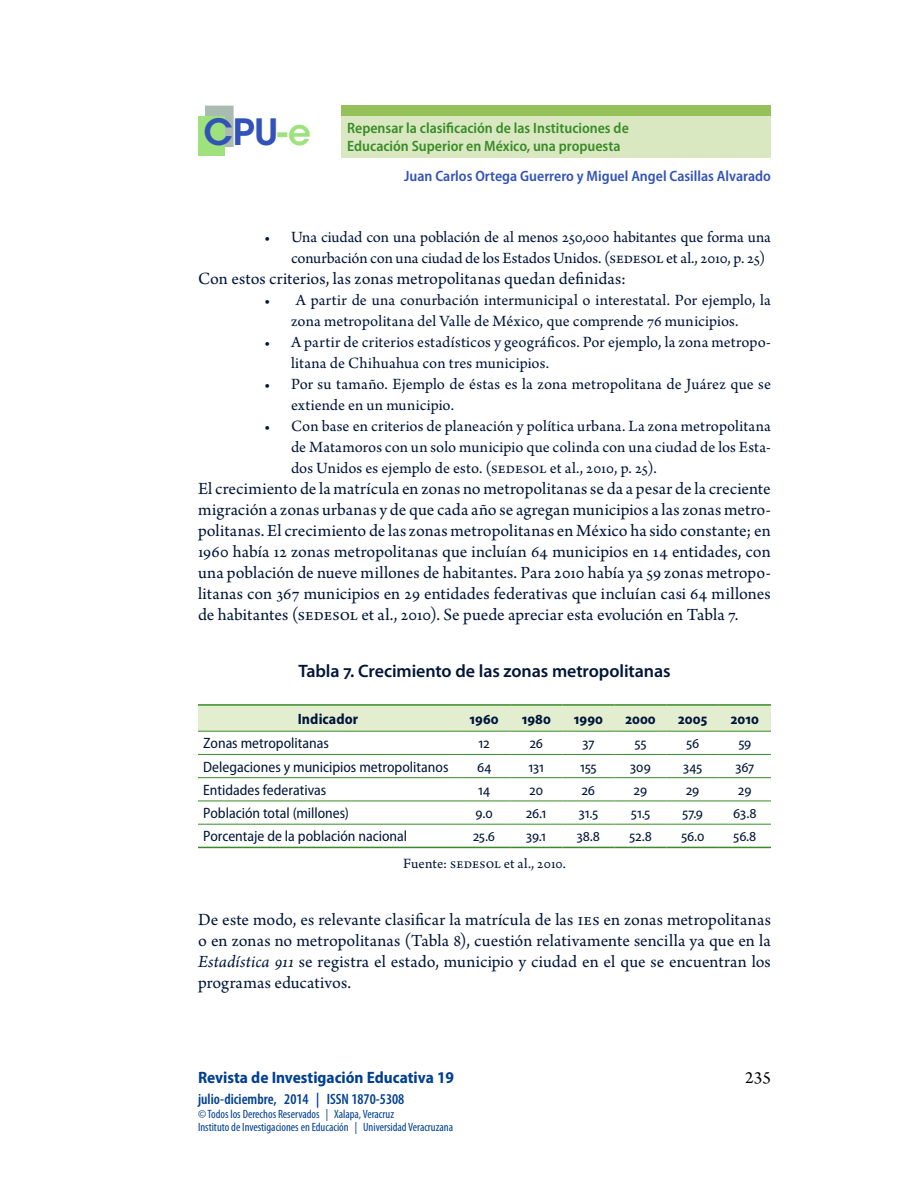
<style>
.page{position:relative;width:918px;height:1188px;background:#fff}
.page>*{position:absolute;margin:0;border:0;box-sizing:border-box;transform-origin:0 0}
.t1{font:600 36px "ITC Avant Garde Std";color:#3252b7}
.t2{font:18px/21px "Arno Pro";color:#001539;text-align:justify}
.t3{font:600 18px "Myriad Pro";letter-spacing:-.005em;color:#001539}
.t4{font:18px "Arno Pro";color:#000}
.t5{font:16.5px/21px "Arno Pro";letter-spacing:.005em;color:#001539}
.t6{font:700 semi-condensed 16.5px "Myriad Pro";color:#003f91}
.t7{font:semi-condensed 15px "Myriad Pro";color:#001539}
.t8{font:600 semi-condensed 15px/18px "Myriad Pro";color:#388b27}
.t9{font:600 semi-condensed 15px "Myriad Pro";color:#3252b7}
.t10{font:600 condensed 15px "Myriad Pro";color:#003f91}
.t11{font:700 semi-condensed 15px "Myriad Pro";letter-spacing:.005em;color:#001539}
.t12{font:15px "Arno Pro";letter-spacing:.01em;color:#001539}
.t13{font:condensed 12px/13.5px "Myriad Pro";color:#003f91}
.s1{color:#9ee27d}
.s2{font-style:italic}
</style>
<div class="page">
<div style="left:205px;top:106px;width:29px;height:41px;background:#aabbb2;border:2px solid #aabbb2"></div>
<div style="left:198px;top:116px;width:27px;height:40px;background:#9ee27d"></div>
<div style="left:341px;top:116px;width:430px;height:41px;background:#d9e8c1"></div>
<div style="left:341px;top:106px;width:430px;height:10px;background:#94c159"></div>
<div style="left:198px;top:706px;width:573px;height:25px;background:#e3eed1"></div>
<hr style="left:198px;top:754px;width:260px;height:1px;background:#388b27">
<hr style="left:458px;top:754px;width:52px;height:1px;background:#388b27">
<hr style="left:510px;top:754px;width:52px;height:1px;background:#388b27">
<hr style="left:562px;top:754px;width:53px;height:1px;background:#388b27">
<hr style="left:615px;top:754px;width:52px;height:1px;background:#388b27">
<hr style="left:667px;top:754px;width:52px;height:1px;background:#388b27">
<hr style="left:719px;top:754px;width:52px;height:1px;background:#388b27">
<hr style="left:198px;top:777px;width:260px;height:1px;background:#388b27">
<hr style="left:458px;top:777px;width:52px;height:1px;background:#388b27">
<hr style="left:510px;top:777px;width:52px;height:1px;background:#388b27">
<hr style="left:562px;top:777px;width:53px;height:1px;background:#388b27">
<hr style="left:615px;top:777px;width:52px;height:1px;background:#388b27">
<hr style="left:667px;top:777px;width:52px;height:1px;background:#388b27">
<hr style="left:719px;top:777px;width:52px;height:1px;background:#388b27">
<hr style="left:198px;top:801px;width:260px;height:1px;background:#388b27">
<hr style="left:458px;top:801px;width:52px;height:1px;background:#388b27">
<hr style="left:510px;top:801px;width:52px;height:1px;background:#388b27">
<hr style="left:562px;top:801px;width:53px;height:1px;background:#388b27">
<hr style="left:615px;top:801px;width:52px;height:1px;background:#388b27">
<hr style="left:667px;top:801px;width:52px;height:1px;background:#388b27">
<hr style="left:719px;top:801px;width:52px;height:1px;background:#388b27">
<hr style="left:198px;top:704px;width:260px;height:2px;background:#388b27">
<hr style="left:458px;top:704px;width:52px;height:2px;background:#388b27">
<hr style="left:510px;top:704px;width:52px;height:2px;background:#388b27">
<hr style="left:562px;top:704px;width:53px;height:2px;background:#388b27">
<hr style="left:615px;top:704px;width:52px;height:2px;background:#388b27">
<hr style="left:667px;top:704px;width:52px;height:2px;background:#388b27">
<hr style="left:719px;top:704px;width:52px;height:2px;background:#388b27">
<hr style="left:198px;top:731px;width:260px;height:1px;background:#388b27">
<hr style="left:458px;top:731px;width:52px;height:1px;background:#388b27">
<hr style="left:510px;top:731px;width:52px;height:1px;background:#388b27">
<hr style="left:562px;top:731px;width:53px;height:1px;background:#388b27">
<hr style="left:615px;top:731px;width:52px;height:1px;background:#388b27">
<hr style="left:667px;top:731px;width:52px;height:1px;background:#388b27">
<hr style="left:719px;top:731px;width:52px;height:1px;background:#388b27">
<hr style="left:198px;top:847px;width:260px;height:1px;background:#388b27">
<hr style="left:458px;top:847px;width:52px;height:1px;background:#388b27">
<hr style="left:510px;top:847px;width:52px;height:1px;background:#388b27">
<hr style="left:562px;top:847px;width:53px;height:1px;background:#388b27">
<hr style="left:615px;top:847px;width:52px;height:1px;background:#388b27">
<hr style="left:667px;top:847px;width:52px;height:1px;background:#388b27">
<hr style="left:719px;top:847px;width:52px;height:1px;background:#388b27">
<hr style="left:198px;top:824px;width:260px;height:1px;background:#388b27">
<hr style="left:458px;top:824px;width:52px;height:1px;background:#388b27">
<hr style="left:510px;top:824px;width:52px;height:1px;background:#388b27">
<hr style="left:562px;top:824px;width:53px;height:1px;background:#388b27">
<hr style="left:615px;top:824px;width:52px;height:1px;background:#388b27">
<hr style="left:667px;top:824px;width:52px;height:1px;background:#388b27">
<hr style="left:719px;top:824px;width:52px;height:1px;background:#388b27">
<h1 class="t1" style="left:203px;top:109px;width:109px">CPU<span class="s1">-e</span></h1>
<p class="t8" style="left:347px;top:120px;width:283px">Repensar la clasificación de las Instituciones de<br>Educación Superior en México, una propuesta</p>
<p class="t9" style="left:404px;top:168px;width:368px">Juan Carlos Ortega Guerrero y Miguel Angel Casillas Alvarado</p>
<p class="t5" style="left:291px;top:228px;width:481px;text-indent:-27px">• Una ciudad con una población de al menos 250,000 habitantes que forma una conurbación con una ciudad de los Estados Unidos. (SEDESOL et al., 2010, p. 25)</p>
<p class="t2" style="left:198px;top:269px;width:429px">Con estos criterios, las zonas metropolitanas quedan definidas:</p>
<p class="t5" style="left:264px;top:291px;width:508px;text-align:center">• A partir de una conurbación intermunicipal o interestatal. Por ejemplo, la zona metropolitana del Valle de México, que comprende 76 municipios.</p>
<p class="t5" style="left:291px;top:333px;width:482px;text-indent:-27px">• A partir de criterios estadísticos y geográficos. Por ejemplo, la zona metropo&shy;litana de Chihuahua con tres municipios.</p>
<p class="t5" style="left:291px;top:375px;width:481px;text-indent:-27px">• Por su tamaño. Ejemplo de éstas es la zona metropolitana de Juárez que se extiende en un municipio.</p>
<p class="t5" style="left:291px;top:417px;width:481px;text-align:justify;text-indent:-27px">• Con base en criterios de planeación y política urbana. La zona metropolitana de Matamoros con un solo municipio que colinda con una ciudad de los Esta&shy;dos Unidos es ejemplo de esto. (SEDESOL et al., 2010, p. 25).</p>
<p class="t2" style="left:198px;top:479px;width:574px">El crecimiento de la matrícula en zonas no metropolitanas se da a pesar de la creciente migración a zonas urbanas y de que cada año se agregan municipios a las zonas metro&shy;politanas. El crecimiento de las zonas metropolitanas en México ha sido constante; en 1960 había 12 zonas metropolitanas que incluían 64 municipios en 14 entidades, con una población de nueve millones de habitantes. Para 2010 había ya 59 zonas metropo&shy;litanas con 367 municipios en 29 entidades federativas que incluían casi 64 millones de habitantes (SEDESOL et al., 2010). Se puede apreciar esta evolución en Tabla 7.</p>
<p class="t3" style="left:298px;top:660px;width:374px">Tabla 7. Crecimiento de las zonas metropolitanas</p>
<p class="t11" style="left:298px;top:710px;width:62px">Indicador</p>
<p class="t11" style="left:470px;top:710px;width:31px">1960</p>
<p class="t11" style="left:522px;top:710px;width:31px">1980</p>
<p class="t11" style="left:574px;top:710px;width:31px">1990</p>
<p class="t11" style="left:625px;top:710px;width:32px">2000</p>
<p class="t11" style="left:678px;top:710px;width:30px">2005</p>
<p class="t11" style="left:731px;top:710px;width:30px">2010</p>
<p class="t7" style="left:203px;top:735px;width:127px">Zonas metropolitanas</p>
<p class="t7" style="left:479px;top:735px;width:13px">12</p>
<p class="t7" style="left:530px;top:735px;width:15px">26</p>
<p class="t7" style="left:582px;top:735px;width:13px">37</p>
<p class="t7" style="left:635px;top:735px;width:14px">55</p>
<p class="t7" style="left:686px;top:735px;width:15px">56</p>
<p class="t7" style="left:738px;top:735px;width:15px">59</p>
<p class="t7" style="left:203px;top:759px;width:247px">Delegaciones y municipios metropolitanos</p>
<p class="t7" style="left:477px;top:759px;width:16px">64</p>
<p class="t7" style="left:528px;top:759px;width:17px">131</p>
<p class="t7" style="left:580px;top:759px;width:18px">155</p>
<p class="t7" style="left:630px;top:759px;width:22px">309</p>
<p class="t7" style="left:683px;top:759px;width:21px">345</p>
<p class="t7" style="left:736px;top:759px;width:20px">367</p>
<p class="t7" style="left:203px;top:782px;width:125px">Entidades federativas</p>
<p class="t7" style="left:478px;top:782px;width:13px">14</p>
<p class="t7" style="left:530px;top:782px;width:15px">20</p>
<p class="t7" style="left:582px;top:782px;width:15px">26</p>
<p class="t7" style="left:634px;top:782px;width:15px">29</p>
<p class="t7" style="left:686px;top:782px;width:15px">29</p>
<p class="t7" style="left:738px;top:782px;width:15px">29</p>
<p class="t7" style="left:203px;top:805px;width:147px">Población total (millones)</p>
<p class="t7" style="left:476px;top:805px;width:18px">9.0</p>
<p class="t7" style="left:526px;top:805px;width:22px">26.1</p>
<p class="t7" style="left:579px;top:805px;width:21px">31.5</p>
<p class="t7" style="left:631px;top:805px;width:21px">51.5</p>
<p class="t7" style="left:682px;top:805px;width:22px">57.9</p>
<p class="t7" style="left:733px;top:805px;width:25px">63.8</p>
<p class="t7" style="left:203px;top:828px;width:205px">Porcentaje de la población nacional</p>
<p class="t7" style="left:473px;top:828px;width:24px">25.6</p>
<p class="t7" style="left:526px;top:828px;width:22px">39.1</p>
<p class="t7" style="left:577px;top:828px;width:25px">38.8</p>
<p class="t7" style="left:629px;top:828px;width:24px">52.8</p>
<p class="t7" style="left:681px;top:828px;width:25px">56.0</p>
<p class="t7" style="left:733px;top:828px;width:25px">56.8</p>
<p class="t12" style="left:403px;top:855px;width:164px">Fuente: SEDESOL et al., 2010.</p>
<p class="t2" style="left:198px;top:910px;width:574px">De este modo, es relevante clasificar la matrícula de las IES en zonas metropolitanas o en zonas no metropolitanas (Tabla 8), cuestión relativamente sencilla ya que en la <span class="s2">Estadística 911</span> se registra el estado, municipio y ciudad en el que se encuentran los programas educativos.</p>
<p class="t6" style="left:198px;top:1069px;width:258px">Revista de Investigación Educativa 19</p>
<p class="t10" style="left:198px;top:1091px;width:208px">julio-diciembre, 2014 | ISSN 1870-5308</p>
<p class="t13" style="left:198px;top:1107px;width:257px">© Todos los Derechos Reservados | Xalapa, Veracruz<br>Instituto de Investigaciones en Educación | Universidad Veracruzana</p>
<p class="t4" style="left:745px;top:1068px;width:27px">235</p>
</div>
